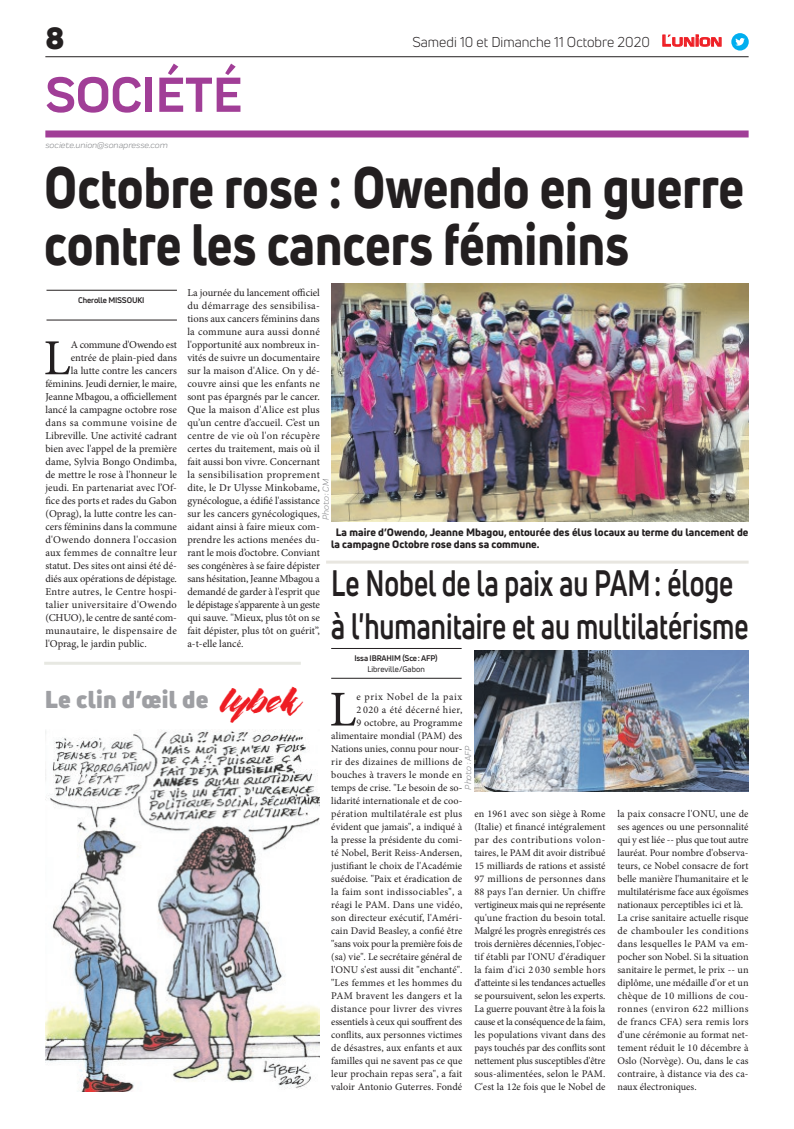
<style>
.page{position:relative;width:794px;height:1129px;background:#fff}
.page>*{position:absolute;margin:0;border:0;box-sizing:border-box;transform-origin:0 0}
.t1{font:800 57px/57px "Uni Neue";color:#231f20;scale:.85 1}
.t2{font:700 51px "Praktika";color:#a13e97}
.t3{font:50.5px "Minion Pro";color:#231f20}
.t4{font:50.2px "Minion Pro";color:#231f20}
.t5{font:700 36px/43.2px "Uni Neue";color:#231f20;scale:.75 1}
.t6{font:900 30px "Uni Neue";color:#231f20}
.t7{font:900 23.9px "Uni Neue";letter-spacing:.01em;color:#9e9fa3}
.t8{font:14px "Uni Neue";color:#231f20}
.t9{font:10.5px/13px "Minion Pro";color:#231f20;text-align:justify}
.t10{font:800 10.5px/12.6px "Uni Neue";color:#231f20}
.t11{font:10.5px "Minion Pro";letter-spacing:.025em;color:#231f20}
.t12{font:10.5px "Minion Pro";letter-spacing:-.02em;color:#231f20}
.t13{font:10.5px "Minion Pro";letter-spacing:.03em;color:#231f20}
.t14{font:10.5px "Minion Pro";letter-spacing:.04em;color:#231f20}
.t15{font:10.2px/13px "Minion Pro";letter-spacing:.005em;color:#231f20;text-align:right}
.t16{font:italic 9px "Praktika";color:#818386}
.t17{font:700 8px "Uni Neue";letter-spacing:-.02em;color:#231f20}
.t18{font:8px "Uni Neue";color:#231f20}
.s1{font-family:"Eurostile";font-weight:600;font-size:14.9px;color:#ee1d23}
.s2{font-family:"Eurostile";font-weight:600;font-size:11.4px;color:#ee1d23}
.s3{font-family:"The Flower City";font-weight:400;font-size:37.7px;color:#ee1d23}
</style>
<div class="page">
<hr style="left:45px;top:56px;width:703px;height:1px;background:#231f20">
<div style="left:45px;top:130px;width:703px;height:7px;background:#a13e97"></div>
<svg style="left:662px;top:34px;width:60px;height:13px"></svg>
<div style="left:731px;top:33px;width:17px;height:18px;background:#00aeef;border-radius:50%"></div>
<svg style="left:735px;top:38px;width:10px;height:8px"></svg>
<hr style="left:46px;top:319px;width:131px;height:1px;background:#231f20">
<hr style="left:46px;top:290px;width:131px;height:1px;background:#231f20">
<hr style="left:44px;top:661px;width:257px;height:3px;background:#e7e8e2">
<img style="left:45px;top:730px;width:275px;height:361px">
<img style="left:331px;top:283px;width:417px;height:239px">
<hr style="left:331px;top:677px;width:130px;height:1px;background:#231f20">
<hr style="left:331px;top:648px;width:130px;height:1px;background:#231f20">
<img style="left:474px;top:650px;width:274px;height:141px">
<hr style="left:326px;top:560px;width:422px;height:3px;background:#e8e6e0">
<h3 class="t6" style="left:45px;top:17px;width:21px">8</h3>
<h2 class="t2" style="left:45px;top:54px;width:198px">SOCIÉTÉ</h2>
<p class="t16" style="left:45px;top:139px;width:124px">societe.union@sonapresse.com</p>
<h3 class="t8" style="left:412px;top:33px;width:311px">Samedi 10 et Dimanche 11 Octobre 2020 <span class="s1">L</span><span class="s2">UNION</span></h3>
<h1 class="t1" style="left:44px;top:158px;width:825px">Octobre rose : Owendo en guerre contre les cancers féminins</h1>
<p class="t17" style="left:78px;top:295px;width:68px">Cherolle MISSOUKI</p>
<p class="t9" style="left:187px;top:286px;width:134px">La journée du lancement officiel du démarrage des sensibilisa&shy;tions aux cancers féminins dans la commune aura aussi donné l'opportunité aux nombreux in&shy;vités de suivre un documentaire sur la maison d'Alice. On y dé&shy;couvre ainsi que les enfants ne sont pas épargnés par le cancer.<br>Que la maison d'Alice est plus qu’un centre d’accueil. C’est un centre de vie où l'on récupère certes du traitement, mais où il fait aussi bon vivre. Concernant la sensibilisation proprement dite, le Dr Ulysse Minkobame, gynécologue, a édifié l'assistance sur les cancers gynécologiques, aidant ainsi à faire mieux com&shy;prendre les actions menées du&shy;rant le mois d’octobre. Conviant ses congénères à se faire dépister sans hésitation, Jeanne Mbagou a demandé de garder à l'esprit que le dépistage s'apparente à un geste qui sauve. ''Mieux, plus tôt on se fait dépister, plus tôt on guérit”, a-t-elle lancé.</p>
<h3 class="t3" style="left:44px;top:324px;width:29px">L</h3>
<p class="t12" style="left:71px;top:338px;width:108px">A commune d'Owendo est</p>
<p class="t9" style="left:71px;top:351px;width:108px">entrée de plain-pied dans</p>
<p class="t9" style="left:71px;top:364px;width:108px">la lutte contre les cancers</p>
<p class="t9" style="left:45px;top:377px;width:133px">féminins. Jeudi dernier, le maire,</p>
<p class="t9" style="left:45px;top:390px;width:133px">Jeanne Mbagou, a officiellement</p>
<p class="t9" style="left:45px;top:403px;width:133px">lancé la campagne octobre rose</p>
<p class="t14" style="left:45px;top:416px;width:133px">dans sa commune voisine de</p>
<p class="t9" style="left:45px;top:429px;width:133px">Libreville. Une activité cadrant</p>
<p class="t9" style="left:45px;top:442px;width:133px">bien avec l'appel de la première</p>
<p class="t9" style="left:45px;top:455px;width:133px">dame, Sylvia Bongo Ondimba,</p>
<p class="t9" style="left:45px;top:468px;width:133px">de mettre le rose à l'honneur le</p>
<p class="t9" style="left:45px;top:481px;width:133px">jeudi. En partenariat avec l’Of-</p>
<p class="t9" style="left:45px;top:494px;width:133px">fice des ports et rades du Gabon</p>
<p class="t9" style="left:45px;top:507px;width:133px">(Oprag), la lutte contre les can-</p>
<p class="t9" style="left:45px;top:520px;width:133px">cers féminins dans la commune</p>
<p class="t11" style="left:45px;top:533px;width:133px">d'Owendo donnera l'occasion</p>
<p class="t11" style="left:45px;top:546px;width:133px">aux femmes de connaître leur</p>
<p class="t9" style="left:45px;top:559px;width:133px">statut. Des sites ont ainsi été dé-</p>
<p class="t9" style="left:45px;top:572px;width:133px">diés aux opérations de dépistage.</p>
<p class="t11" style="left:45px;top:585px;width:133px">Entre autres, le Centre hospi-</p>
<p class="t13" style="left:45px;top:598px;width:133px">talier universitaire d'Owendo</p>
<p class="t12" style="left:45px;top:611px;width:133px">(CHUO), le centre de santé com-</p>
<p class="t11" style="left:45px;top:624px;width:133px">munautaire, le dispensaire de</p>
<p class="t9" style="left:45px;top:637px;width:103px">l'Oprag, le jardin public.</p>
<p class="t16" style="left:319px;top:520px;width:43px;rotate:-90deg">Photo : CM</p>
<p class="t10" style="left:331px;top:525px;width:419px;text-indent:5px">La maire d’Owendo, Jeanne Mbagou, entourée des élus locaux au terme du lancement de la campagne Octobre rose dans sa commune.</p>
<h3 class="t5" style="left:331px;top:560px;width:558px">Le Nobel de la paix au PAM: éloge à l'humanitaire et au multilatérisme</h3>
<p class="t17" style="left:354px;top:653px;width:85px">Issa IBRAHIM (Sce: AFP)</p>
<p class="t18" style="left:367px;top:664px;width:59px">Libreville/Gabon</p>
<h3 class="t7" style="left:45px;top:682px;width:253px">Le clin d’œil de <span class="s3">lybek</span></h3>
<p class="t15" style="left:331px;top:689px;width:133px">e prix Nobel de la paix<br>2 020 a été décerné hier,<br>9 octobre, au Programme alimentaire mondial (PAM) des<br>Nations unies, connu pour nour&shy;rir des dizaines de millions de bouches à travers le monde en temps de crise. "Le besoin de so&shy;lidarité internationale et de coo&shy;pération multilatérale est plus évident que jamais", a indiqué à la presse la présidente du comi&shy;té Nobel, Berit Reiss-Andersen, justifiant le choix de l'Académie suédoise. "Paix et éradication de la faim sont indissociables", a réagi le PAM. Dans une vidéo, son directeur exécutif, l'Améri&shy;cain David Beasley, a confié être "sans voix pour la première fois de (sa) vie". Le secrétaire général de l'ONU s'est aussi dit "enchanté". "Les femmes et les hommes du<br>PAM bravent les dangers et la distance pour livrer des vivres essentiels à ceux qui souffrent des conflits, aux personnes victimes de désastres, aux enfants et aux familles qui ne savent pas ce que leur prochain repas sera", a fait valoir Antonio Guterres. Fondé</p>
<h3 class="t4" style="left:329px;top:675px;width:29px">L</h3>
<p class="t16" style="left:462px;top:789px;width:45px;rotate:-90deg">Photo : AFP</p>
<p class="t15" style="left:474px;top:806px;width:133px;text-align:justify">en 1961 avec son siège à Rome (Italie) et financé intégralement par des contributions volon&shy;taires, le PAM dit avoir distribué 15 milliards de rations et assisté 97 millions de personnes dans 88 pays l'an dernier. Un chiffre vertigineux mais qui ne représente qu'une fraction du besoin total.<br>Malgré les progrès enregistrés ces trois dernières décennies, l'objec&shy;tif établi par l'ONU d'éradiquer la faim d'ici 2 030 semble hors d'atteinte si les tendances actuelles se poursuivent, selon les experts.<br>La guerre pouvant être à la fois la cause et la conséquence de la faim, les populations vivant dans des pays touchés par des conflits sont nettement plus susceptibles d'être sous-alimentées, selon le PAM.<br>C'est la 12e fois que le Nobel de</p>
<p class="t15" style="left:617px;top:806px;width:133px;text-align:left">la paix consacre l'ONU, une de ses agences ou une personnalité qui y est liée -- plus que tout autre lauréat. Pour nombre d'observa&shy;teurs, ce Nobel consacre de fort belle manière l'humanitaire et le multilatérisme face aux égoïsmes nationaux perceptibles ici et là.<br>La crise sanitaire actuelle risque de chambouler les conditions dans lesquelles le PAM va em&shy;pocher son Nobel. Si la situation sanitaire le permet, le prix -- un diplôme, une médaille d'or et un chèque de 10 millions de cou&shy;ronnes (environ 622 millions de francs CFA) sera remis lors d'une cérémonie au format net&shy;tement réduit le 10 décembre à<br>Oslo (Norvège). Ou, dans le cas contraire, à distance via des ca&shy;naux électroniques.</p>
</div>
